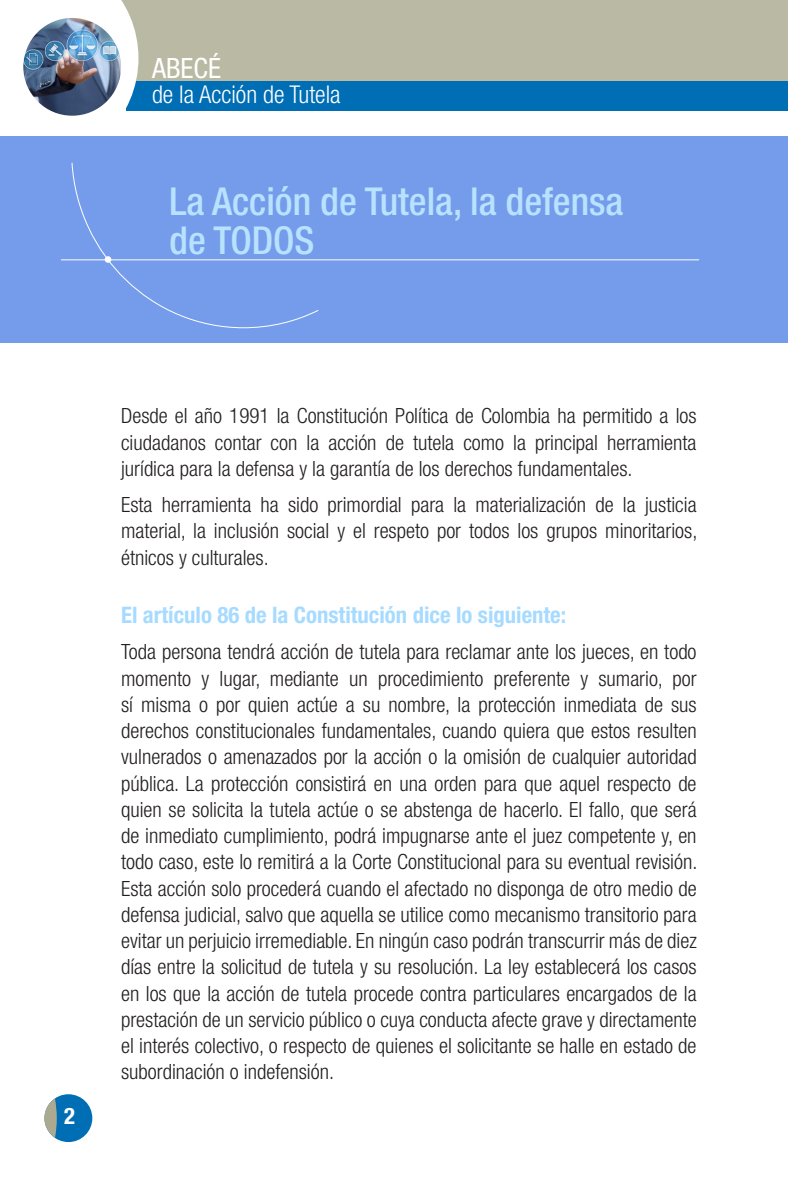
<style>
.page{position:relative;width:788px;height:1185px;background:#fff}
.page>*{position:absolute;margin:0;border:0;box-sizing:border-box;transform-origin:0 0}
.titulos_principales{font:500 condensed 38.5px/38.5px "Helvetica Neue LT Std";color:#b8e2ff}
.t1{font:condensed 28px "Helvetica Neue LT Std";color:#fff}
.t2{font:300 condensed 24.5px "Helvetica Neue LT Std";color:#fff}
.subtitulo{font:700 condensed 22.75px "Helvetica Neue LT Std";color:#a6dbff}
.t3{font:700 condensed 22.75px "Helvetica Neue LT Std";color:#fff}
.texto_general{font:300 condensed 21px/26.2px "Helvetica Neue LT Std";color:#231f20;text-align:justify}
</style>
<div class="page">
<div style="left:121px;top:0;width:667px;height:82px;background:#bab9a4"></div>
<div style="left:126px;top:82px;width:662px;height:29px;background:#006eb5"></div>
<div style="left:45px;top:1094px;width:47px;height:48px;background:#006eb5;border-radius:50%"></div>
<svg style="left:44px;top:1098px;width:13px;height:40px"></svg>
<div style="left:0;top:137px;width:788px;height:206px;background:#759ceb"></div>
<svg style="left:61px;top:165px;width:638px;height:163px"></svg>
<div style="left:105px;top:256px;width:6px;height:7px;background:#fff;border-radius:50%"></div>
<img style="left:0;top:0;width:138px;height:165px">
<h2 class="t1" style="left:152px;top:52px;width:70px">ABECÉ</h2>
<p class="t2" style="left:152px;top:80px;width:190px">de la Acción de Tutela</p>
<p class="titulos_principales" style="left:169px;top:182px;width:455px">La Acción de Tutela, la defensa de TODOS</p>
<p class="t3" style="left:64px;top:1102px;width:12px">2</p>
<p class="texto_general" style="left:121px;top:403px;width:577px">Desde el año 1991 la Constitución Política de Colombia ha permitido a los ciudadanos contar con la acción de tutela como la principal herramienta jurídica para la defensa y la garantía de los derechos fundamentales.</p>
<p class="texto_general" style="left:121px;top:491px;width:578px">Esta herramienta ha sido primordial para la materialización de la justicia material, la inclusión social y el respeto por todos los grupos minoritarios, étnicos y culturales.</p>
<p class="subtitulo" style="left:121px;top:601px;width:447px">El artículo 86 de la Constitución dice lo siguiente:</p>
<p class="texto_general" style="left:121px;top:638px;width:578px">Toda persona tendrá acción de tutela para reclamar ante los jueces, en todo momento y lugar, mediante un procedimiento preferente y sumario, por sí misma o por quien actúe a su nombre, la protección inmediata de sus derechos constitucionales fundamentales, cuando quiera que estos resulten vulnerados o amenazados por la acción o la omisión de cualquier autoridad pública. La protección consistirá en una orden para que aquel respecto de quien se solicita la tutela actúe o se abstenga de hacerlo. El fallo, que será de inmediato cumplimiento, podrá impugnarse ante el juez competente y, en todo caso, este lo remitirá a la Corte Constitucional para su eventual revisión.<br>Esta acción solo procederá cuando el afectado no disponga de otro medio de defensa judicial, salvo que aquella se utilice como mecanismo transitorio para evitar un perjuicio irremediable. En ningún caso podrán transcurrir más de diez días entre la solicitud de tutela y su resolución. La ley establecerá los casos en los que la acción de tutela procede contra particulares encargados de la prestación de un servicio público o cuya conducta afecte grave y directamente el interés colectivo, o respecto de quienes el solicitante se halle en estado de subordinación o indefensión.</p>
</div>
